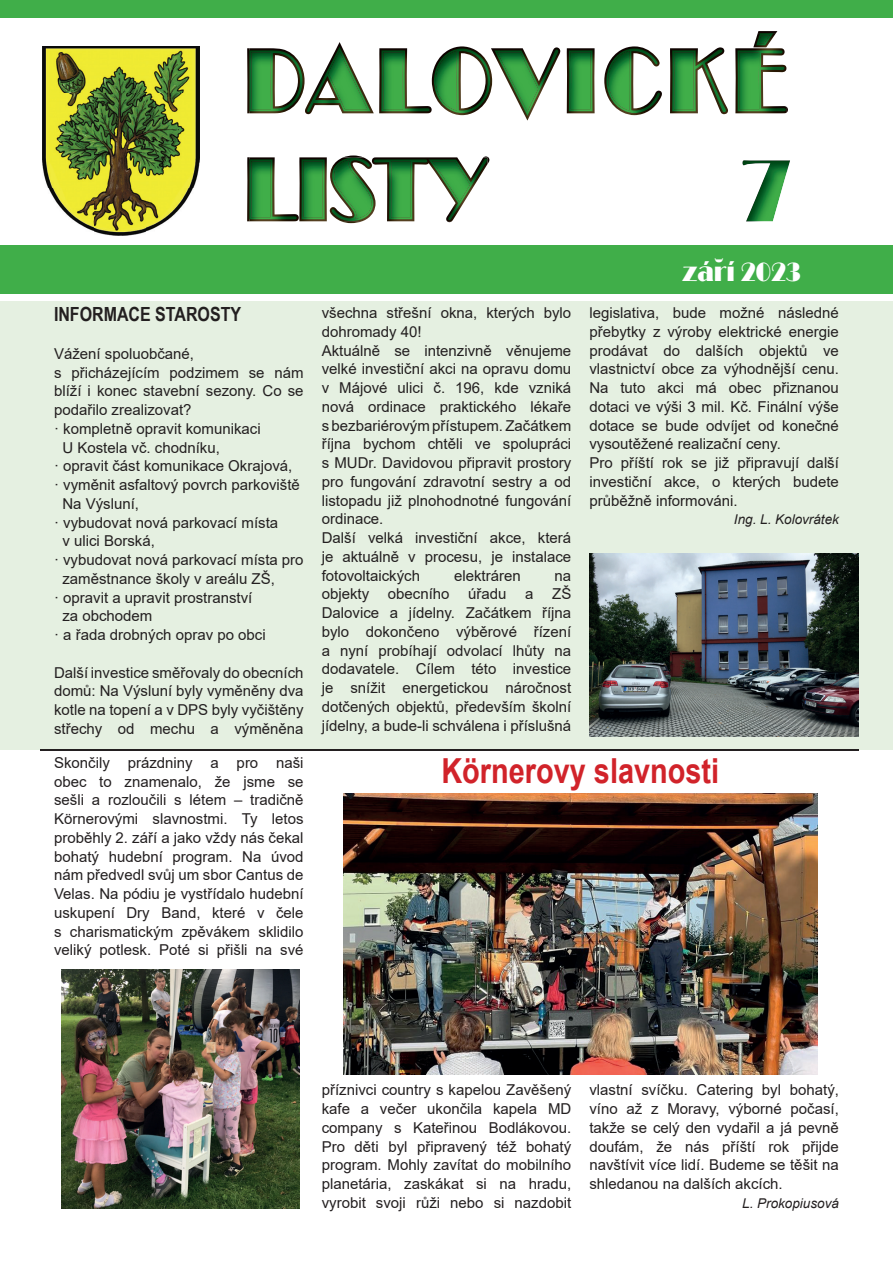
<style>
.page{position:relative;width:893px;height:1263px;background:#fff}
.page>*{position:absolute;margin:0;border:0;box-sizing:border-box;transform-origin:0 0}
.t1{font:700 34.5px "Arial";color:#d1232a;scale:.84 1}
.t2{font:27px "Broadway";color:#fff;scale:.87 1}
.t3{font:700 19.5px "Arial Narrow";color:#231f20}
.t4{font:15px/18.8px "Arial";color:#231f20;text-align:justify}
.t5{font:italic 13.5px "Arial";color:#231f20}
</style>
<div class="page">
<div style="left:0;top:301px;width:893px;height:448px;background:#e5f0e1"></div>
<img style="left:42px;top:47px;width:157px;height:189px">
<img style="left:247px;top:48px;width:2px;height:65px">
<img style="left:525px;top:107px;width:263px;height:14px">
<img style="left:249px;top:47px;width:537px;height:69px">
<img style="left:374px;top:53px;width:230px;height:61px">
<svg style="left:758px;top:31px;width:19px;height:2px"></svg>
<img style="left:753px;top:33px;width:23px;height:14px">
<img style="left:305px;top:42px;width:69px;height:72px">
<img style="left:604px;top:46px;width:58px;height:69px">
<img style="left:432px;top:46px;width:59px;height:70px">
<img style="left:491px;top:47px;width:69px;height:69px">
<img style="left:670px;top:47px;width:58px;height:67px">
<img style="left:735px;top:48px;width:51px;height:65px">
<img style="left:567px;top:48px;width:28px;height:65px">
<img style="left:379px;top:48px;width:53px;height:65px">
<img style="left:249px;top:48px;width:56px;height:65px">
<img style="left:344px;top:155px;width:145px;height:9px">
<img style="left:247px;top:157px;width:2px;height:64px">
<svg style="left:387px;top:221px;width:27px;height:1px"></svg>
<img style="left:341px;top:221px;width:22px;height:2px">
<svg style="left:299px;top:221px;width:28px;height:1px"></svg>
<img style="left:376px;top:157px;width:111px;height:64px">
<img style="left:330px;top:157px;width:46px;height:64px">
<img style="left:299px;top:157px;width:28px;height:64px">
<img style="left:249px;top:157px;width:50px;height:64px">
<div style="left:0;top:245px;width:893px;height:48px;background:#40ae49"></div>
<div style="left:0;top:0;width:893px;height:18px;background:#40ae49"></div>
<img style="left:742px;top:160px;width:48px;height:61px">
<img style="left:589px;top:553px;width:269px;height:183px">
<hr style="left:41px;top:749px;width:818px;height:1px;background:#231f20">
<img style="left:61px;top:969px;width:239px;height:240px">
<img style="left:343px;top:793px;width:475px;height:281px">
<h3 class="t3" style="left:54px;top:300px;width:189px">INFORMACE STAROSTY</h3>
<p class="t4" style="left:54px;top:344px;width:142px">Vážení spoluobčané,</p>
<p class="t4" style="left:54px;top:363px;width:251px">s přicházejícím podzimem se nám</p>
<p class="t4" style="left:54px;top:382px;width:251px">blíží i konec stavební sezony. Co se</p>
<p class="t4" style="left:54px;top:400px;width:139px">podařilo zrealizovat?</p>
<p class="t4" style="left:54px;top:419px;width:208px">· kompletně opravit komunikaci</p>
<p class="t4" style="left:62px;top:438px;width:159px">U Kostela vč. chodníku,</p>
<p class="t4" style="left:54px;top:457px;width:240px">· opravit část komunikace Okrajová,</p>
<p class="t4" style="left:54px;top:475px;width:247px">· vyměnit asfaltový povrch parkoviště</p>
<p class="t4" style="left:62px;top:494px;width:78px">Na Výsluní,</p>
<p class="t4" style="left:54px;top:513px;width:226px">· vybudovat nová parkovací místa</p>
<p class="t4" style="left:62px;top:532px;width:94px">v ulici Borská,</p>
<p class="t4" style="left:54px;top:550px;width:251px">· vybudovat nová parkovací místa pro</p>
<p class="t4" style="left:62px;top:569px;width:214px">zaměstnance školy v areálu ZŠ,</p>
<p class="t4" style="left:54px;top:588px;width:200px">· opravit a upravit prostranství</p>
<p class="t4" style="left:62px;top:607px;width:92px">za obchodem</p>
<p class="t4" style="left:54px;top:625px;width:213px">· a řada drobných oprav po obci</p>
<p class="t4" style="left:54px;top:663px;width:251px">Další investice směřovaly do obecních domů: Na Výsluní byly vyměněny dva kotle na topení a v DPS byly vyčištěny střechy od mechu a výměněna</p>
<p class="t4" style="left:54px;top:753px;width:251px">Skončily prázdniny a pro naši obec to znamenalo, že jsme se sešli a rozloučili s létem – tradičně Körnerovými slavnostmi. Ty letos proběhly 2. září a jako vždy nás čekal bohatý hudební program. Na úvod nám předvedl svůj um sbor Cantus de Velas. Na pódiu je vystřídalo hudební uskupení Dry Band, které v čele s charismatickým zpěvákem sklidilo veliký potlesk. Poté si přišli na své</p>
<p class="t4" style="left:322px;top:303px;width:251px;text-align:left">všechna střešní okna, kterých bylo dohromady 40!<br>Aktuálně se intenzivně věnujeme velké investiční akci na opravu domu v Májové ulici č. 196, kde vzniká nová ordinace praktického lékaře s bezbariérovým přístupem. Začátkem října bychom chtěli ve spolupráci s MUDr. Davidovou připravit prostory pro fungování zdravotní sestry a od listopadu již plnohodnotné fungování ordinace.<br>Další velká investiční akce, která je aktuálně v procesu, je instalace fotovoltaických</p>
<p class="t4" style="left:454px;top:566px;width:68px">elektráren</p>
<p class="t4" style="left:322px;top:566px;width:251px;text-indent:233px">na objekty obecního úřadu a ZŠ Dalovice a jídelny. Začátkem října bylo dokončeno výběrové řízení a nyní probíhají odvolací lhůty na dodavatele. Cílem této investice je snížit energetickou náročnost dotčených objektů, především školní jídelny, a bude-li schválena i příslušná</p>
<h2 class="t2" style="left:713px;top:253px;width:15px">˘</h2>
<h2 class="t2" style="left:682px;top:256px;width:139px">zárí 2023</h2>
<p class="t4" style="left:589px;top:303px;width:251px;text-align:left">legislativa, bude možné následné přebytky z výroby elektrické energie prodávat do dalších objektů ve vlastnictví obce za výhodnější cenu.<br>Na tuto akci má obec přiznanou dotaci ve výši 3 mil. Kč. Finální výše dotace se bude odvíjet od konečné vysoutěžené realizační ceny.<br>Pro příští rok se již připravují další investiční akce, o kterých budete průběžně informováni.</p>
<p class="t5" style="left:734px;top:511px;width:107px">Ing. L. Kolovrátek</p>
<h1 class="t1" style="left:441px;top:747px;width:332px">Körnerovy slavnosti</h1>
<p class="t4" style="left:322px;top:1080px;width:251px">příznivci country s kapelou Zavěšený kafe a večer ukončila kapela MD company s Kateřinou Bodlákovou.<br>Pro děti byl připravený též bohatý program. Mohly zavítat do mobilního planetária, zaskákat si na hradu, vyrobit svoji růži nebo si nazdobit</p>
<p class="t4" style="left:589px;top:1080px;width:251px">vlastní svíčku. Catering byl bohatý, víno až z Moravy, výborné počasí, takže se celý den vydařil a já pevně doufám, že nás příští rok přijde navštívit více lidí. Budeme se těšit na shledanou na dalších akcích.</p>
<p class="t5" style="left:742px;top:1194px;width:98px">L. Prokopiusová</p>
</div>
